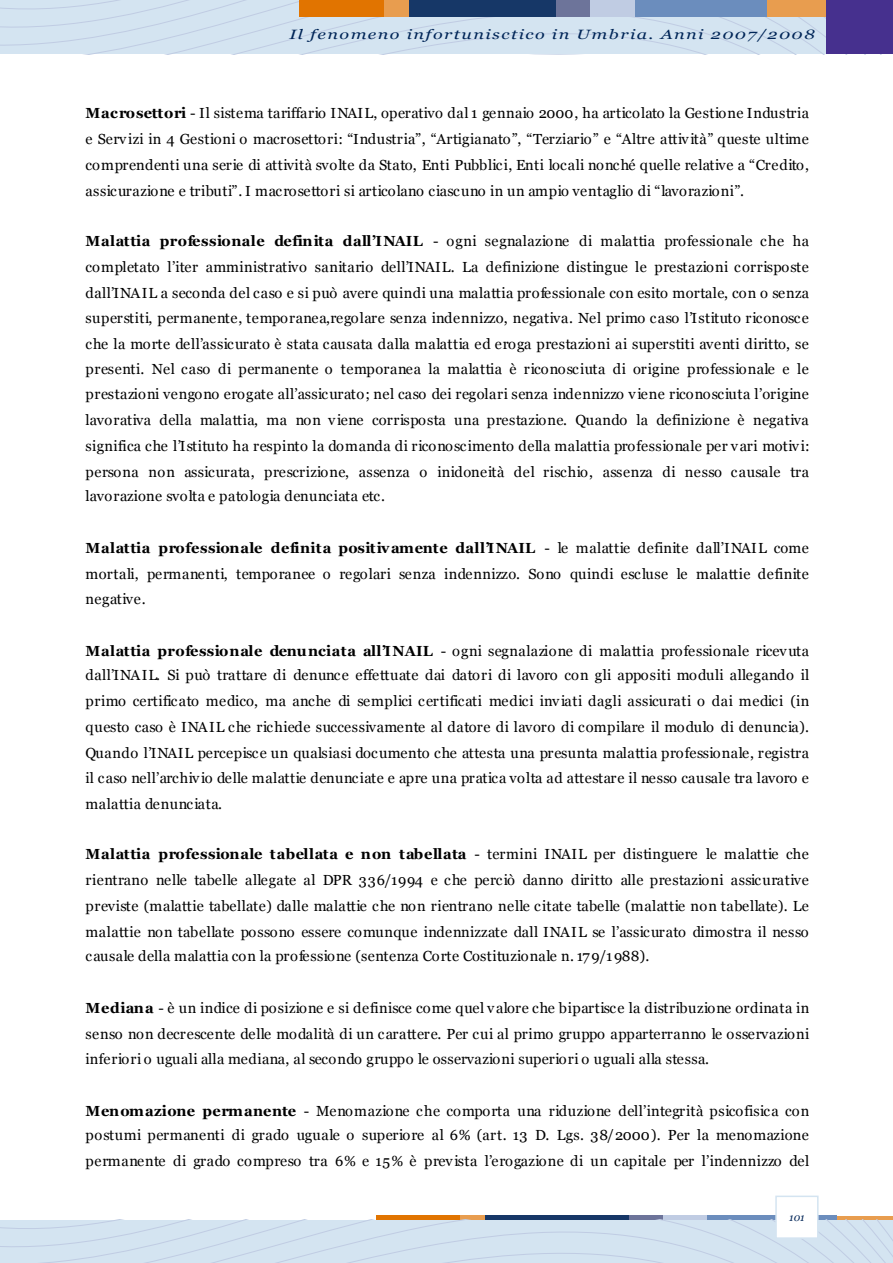
<style>
.page{position:relative;width:893px;height:1263px;background:#fff}
.page>*{position:absolute;margin:0;border:0;box-sizing:border-box;transform-origin:0 0}
.t1{font:14.55px/25.5px "Georgia";letter-spacing:.025em;color:#000;text-align:justify}
.t2{font:italic 13.5px "Georgia";letter-spacing:.08em;color:#002557;scale:1.33 1}
.t3{font:italic 10.5px "Georgia";color:#002557}
.s1{font-weight:700}
</style>
<div class="page">
<svg style="left:0;top:0;width:826px;height:54px;background:#d2e2f0"></svg>
<div style="left:376px;top:1216px;width:85px;height:38px;background:#e17400"></div>
<div style="left:461px;top:1216px;width:24px;height:38px;background:#e89d4f"></div>
<div style="left:485px;top:1216px;width:145px;height:38px;background:#163767"></div>
<div style="left:630px;top:1216px;width:33px;height:38px;background:#6d749a"></div>
<div style="left:663px;top:1216px;width:44px;height:38px;background:#c0cce3"></div>
<div style="left:707px;top:1216px;width:130px;height:38px;background:#6b8dbd"></div>
<div style="left:837px;top:1216px;width:56px;height:38px;background:#e89d4f"></div>
<div style="left:299px;top:0;width:86px;height:17px;background:#e17400"></div>
<div style="left:385px;top:0;width:24px;height:17px;background:#e89d4f"></div>
<div style="left:409px;top:0;width:147px;height:17px;background:#163767"></div>
<div style="left:556px;top:0;width:34px;height:17px;background:#6d749a"></div>
<div style="left:590px;top:0;width:45px;height:17px;background:#c0cce3"></div>
<div style="left:635px;top:0;width:132px;height:17px;background:#6b8dbd"></div>
<div style="left:767px;top:0;width:70px;height:17px;background:#e89d4f"></div>
<div style="left:826px;top:0;width:67px;height:54px;background:#46308e"></div>
<svg style="left:0;top:1219px;width:893px;height:44px;background:#d2e1ee"></svg>
<div style="left:775px;top:1195px;width:44px;height:44px;background:#fff;border:2px solid #d4e4f1"></div>
<p class="t2" style="left:289px;top:26px;width:397px">Il fenomeno infortunisctico in Umbria. Anni 2007/2008</p>
<p class="t1" style="left:85px;top:100px;width:725px"><span class="s1">Macrosettori</span> - Il sistema tariffario INAIL, operativo dal 1 gennaio 2000, ha articolato la Gestione Industria e Servizi in 4 Gestioni o macrosettori: “Industria”, “Artigianato”, “Terziario” e “Altre attività” queste ultime comprendenti una serie di attività svolte da Stato, Enti Pubblici, Enti locali nonché quelle relative a “Credito, assicurazione e tributi”. I macrosettori si articolano ciascuno in un ampio ventaglio di “lavorazioni”.</p>
<p class="t1" style="left:85px;top:229px;width:726px"><span class="s1">Malattia professionale definita dall’INAIL</span> - ogni segnalazione di malattia professionale che ha completato l’iter amministrativo sanitario dell’INAIL. La definizione distingue le prestazioni corrisposte dall’INAIL a seconda del caso e si può avere quindi una malattia professionale con esito mortale, con o senza superstiti, permanente, temporanea,regolare senza indennizzo, negativa. Nel primo caso l’Istituto riconosce che la morte dell’assicurato è stata causata dalla malattia ed eroga prestazioni ai superstiti aventi diritto, se presenti. Nel caso di permanente o temporanea la malattia è riconosciuta di origine professionale e le prestazioni vengono erogate all’assicurato; nel caso dei regolari senza indennizzo viene riconosciuta l’origine lavorativa della malattia, ma non viene corrisposta una prestazione. Quando la definizione è negativa significa che l’Istituto ha respinto la domanda di riconoscimento della malattia professionale per vari motivi: persona non assicurata, prescrizione, assenza o inidoneità del rischio, assenza di nesso causale tra lavorazione svolta e patologia denunciata etc.</p>
<p class="t1" style="left:85px;top:536px;width:725px"><span class="s1">Malattia professionale definita positivamente dall’INAIL</span> - le malattie definite dall’INAIL come mortali, permanenti, temporanee o regolari senza indennizzo. Sono quindi escluse le malattie definite negative.</p>
<p class="t1" style="left:85px;top:638px;width:725px"><span class="s1">Malattia professionale denunciata all’INAIL</span> - ogni segnalazione di malattia professionale ricevuta dall’INAIL. Si può trattare di denunce effettuate dai datori di lavoro con gli appositi moduli allegando il primo certificato medico, ma anche di semplici certificati medici inviati dagli assicurati o dai medici (in questo caso è INAIL che richiede successivamente al datore di lavoro di compilare il modulo di denuncia).<br>Quando l’INAIL percepisce un qualsiasi documento che attesta una presunta malattia professionale, registra il caso nell’archivio delle malattie denunciate e apre una pratica volta ad attestare il nesso causale tra lavoro e malattia denunciata.</p>
<p class="t1" style="left:85px;top:841px;width:725px"><span class="s1">Malattia professionale tabellata e non tabellata</span> - termini INAIL per distinguere le malattie che rientrano nelle tabelle allegate al DPR 336/1994 e che perciò danno diritto alle prestazioni assicurative previste (malattie tabellate) dalle malattie che non rientrano nelle citate tabelle (malattie non tabellate). Le malattie non tabellate possono essere comunque indennizzate dall INAIL se l’assicurato dimostra il nesso causale della malattia con la professione (sentenza Corte Costituzionale n. 179/1988).</p>
<p class="t1" style="left:85px;top:996px;width:725px"><span class="s1">Mediana</span> - è un indice di posizione e si definisce come quel valore che bipartisce la distribuzione ordinata in senso non decrescente delle modalità di un carattere. Per cui al primo gruppo apparterranno le osservazioni inferiori o uguali alla mediana, al secondo gruppo le osservazioni superiori o uguali alla stessa.</p>
<p class="t1" style="left:85px;top:1098px;width:725px"><span class="s1">Menomazione permanente</span> - Menomazione che comporta una riduzione dell’integrità psicofisica con postumi permanenti di grado uguale o superiore al 6% (art. 13 D. Lgs. 38/2000). Per la menomazione permanente di grado compreso tra 6% e 15% è prevista l’erogazione di un capitale per l’indennizzo del</p>
<p class="t3" style="left:789px;top:1211px;width:17px">101</p>
</div>
